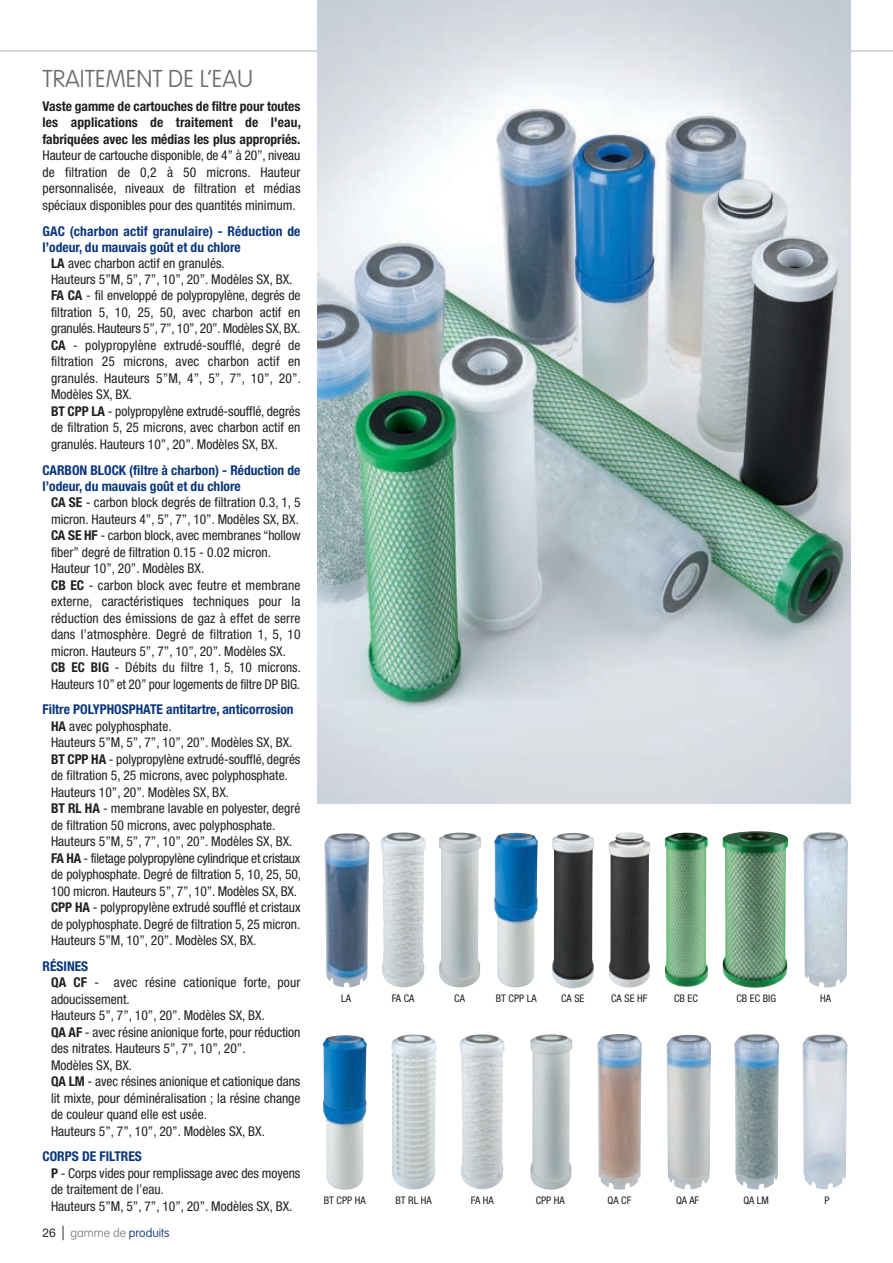
<style>
.page{position:relative;width:893px;height:1263px;background:#fff}
.page>*{position:absolute;margin:0;border:0;box-sizing:border-box;transform-origin:0 0}
.t1{font:100 24px "VAG Rounded";color:#6c6d70}
.t2{font:condensed 13.5px/16.5px "Helvetica Neue";color:#231f20}
.t3{font:700 condensed 13.5px/15.8px "Helvetica Neue";color:#08357c}
.t4{font:700 condensed 13.5px/16.5px "Helvetica Neue";color:#231f20;text-align:justify}
.t5{font:100 12px "VAG Rounded";color:#08357c}
.t6{font:condensed 10.5px "Helvetica Neue";color:#231f20}
.s1{font-weight:700}
.s2{font-weight:700;color:#08357c}
.s3{font-family:"Helvetica Neue";font-weight:400;color:#231f20}
.s4{font-family:"Avant Garde";font-weight:400;font-size:14.4px;color:#231f20}
.s5{color:#808285}
</style>
<div class="page">
<hr style="left:0;top:50px;width:893px;height:2px;background:#cfd8dd">
<img style="left:552px;top:833px;width:42px;height:155px">
<img style="left:608px;top:832px;width:42px;height:155px">
<img style="left:665px;top:833px;width:11px;height:135px">
<img style="left:803px;top:832px;width:45px;height:156px">
<img style="left:324px;top:833px;width:46px;height:154px">
<img style="left:381px;top:832px;width:45px;height:155px">
<img style="left:439px;top:832px;width:42px;height:155px">
<img style="left:494px;top:833px;width:44px;height:154px">
<img style="left:323px;top:1035px;width:44px;height:154px">
<img style="left:391px;top:1034px;width:45px;height:155px">
<img style="left:460px;top:1034px;width:45px;height:155px">
<img style="left:530px;top:1034px;width:42px;height:156px">
<img style="left:597px;top:1034px;width:45px;height:156px">
<img style="left:667px;top:1035px;width:44px;height:154px">
<img style="left:734px;top:1034px;width:45px;height:155px">
<img style="left:802px;top:1034px;width:45px;height:155px">
<img style="left:317px;top:0;width:533px;height:804px">
<img style="left:723px;top:831px;width:65px;height:157px">
<h1 class="t1" style="left:43px;top:64px;width:212px">TRAITEMENT DE L’EAU</h1>
<p class="t4" style="left:43px;top:97px;width:260px">Vaste gamme de cartouches de filtre pour toutes les applications de traitement de l'eau, fabriquées avec les médias les plus appropriés.</p>
<p class="t2" style="left:43px;top:147px;width:259px;text-align:justify">Hauteur de cartouche disponible, de 4’’ à 20’’, niveau de filtration de 0,2 à 50 microns. Hauteur personnalisée, niveaux de filtration et médias spéciaux disponibles pour des quantités minimum.</p>
<p class="t3" style="left:43px;top:223px;width:259px">GAC (charbon actif granulaire) - Réduction de</p>
<p class="t3" style="left:43px;top:239px;width:200px">l’odeur, du mauvais goût et du chlore</p>
<p class="t2" style="left:51px;top:255px;width:175px"><span class="s1">LA</span> avec charbon actif en granulés.</p>
<p class="t2" style="left:51px;top:271px;width:243px">Hauteurs 5”M, 5”, 7”, 10”, 20”. Modèles SX, BX.</p>
<p class="t2" style="left:51px;top:287px;width:251px"><span class="s1">FA CA</span> - fil enveloppé de polypropylène, degrés de</p>
<p class="t2" style="left:51px;top:304px;width:251px">filtration 5, 10, 25, 50, avec charbon actif en</p>
<p class="t2" style="left:51px;top:320px;width:251px">granulés. Hauteurs 5”, 7”, 10”, 20”. Modèles SX, BX.</p>
<p class="t2" style="left:51px;top:337px;width:251px"><span class="s1">CA</span> - polypropylène extrudé-soufflé, degré de</p>
<p class="t2" style="left:51px;top:353px;width:251px">filtration 25 microns, avec charbon actif en</p>
<p class="t2" style="left:51px;top:370px;width:251px">granulés. Hauteurs 5”M, 4”, 5”, 7”, 10”, 20”.</p>
<p class="t2" style="left:51px;top:386px;width:83px">Modèles SX, BX.</p>
<p class="t2" style="left:51px;top:403px;width:251px"><span class="s1">BT CPP LA</span> - polypropylène extrudé-soufflé, degrés</p>
<p class="t2" style="left:51px;top:419px;width:251px">de filtration 5, 25 microns, avec charbon actif en</p>
<p class="t2" style="left:51px;top:436px;width:228px">granulés. Hauteurs 10”, 20”. Modèles SX, BX.</p>
<p class="t3" style="left:43px;top:462px;width:259px">CARBON BLOCK (filtre à charbon) - Réduction de l’odeur, du mauvais goût et du chlore</p>
<p class="t2" style="left:51px;top:494px;width:251px"><span class="s1">CA SE</span> - carbon block degrés de filtration 0.3, 1, 5 micron. Hauteurs 4”, 5”, 7”, 10”. Modèles SX, BX.<br><span class="s1">CA SE HF</span> - carbon block, avec membranes “hollow fiber” degré de filtration 0.15 - 0.02 micron.<br>Hauteur 10”, 20”. Modèles BX.<br><span class="s1">CB EC</span> - carbon block avec feutre et membrane externe, caractéristiques techniques pour la réduction des émissions de gaz à effet de serre dans l’atmosphère. Degré de filtration 1, 5, 10 micron. Hauteurs 5”, 7”, 10”, 20”. Modèles SX.<br><span class="s1">CB EC BIG</span> - Débits du filtre 1, 5, 10 microns.<br>Hauteurs 10” et 20” pour logements de filtre DP BIG.</p>
<p class="t2" style="left:51px;top:701px;width:251px;text-indent:-9px"><span class="s2">Filtre POLYPHOSPHATE antitartre, anticorrosion </span><span class="s1">HA</span> avec polyphosphate.<br>Hauteurs 5”M, 5”, 7”, 10”, 20”. Modèles SX, BX.<br><span class="s1">BT CPP HA</span> - polypropylène extrudé-soufflé, degrés de filtration 5, 25 microns, avec polyphosphate.<br>Hauteurs 10”, 20”. Modèles SX, BX.<br><span class="s1">BT RL HA</span> - membrane lavable en polyester, degré de filtration 50 microns, avec polyphosphate.<br>Hauteurs 5”M, 5”, 7”, 10”, 20”. Modèles SX, BX.<br><span class="s1">FA HA</span> - filetage polypropylène cylindrique et cristaux de polyphosphate. Degré de filtration 5, 10, 25, 50, 100 micron. Hauteurs 5”, 7”, 10”. Modèles SX, BX.<br><span class="s1">CPP HA</span> - polypropylène extrudé soufflé et cristaux de polyphosphate. Degré de filtration 5, 25 micron.<br>Hauteurs 5”M, 10”, 20”. Modèles SX, BX.</p>
<p class="t2" style="left:51px;top:958px;width:251px;text-indent:-9px"><span class="s2">RÉSINES<br></span><span class="s1">QA CF</span> - avec résine cationique forte, pour adoucissement.<br>Hauteurs 5”, 7”, 10”, 20”. Modèles SX, BX.<br><span class="s1">QA AF</span> - avec résine anionique forte, pour réduction des nitrates. Hauteurs 5”, 7”, 10”, 20”.<br>Modèles SX, BX.<br><span class="s1">QA LM</span> - avec résines anionique et cationique dans lit mixte, pour déminéralisation ; la résine change de couleur quand elle est usée.<br>Hauteurs 5”, 7”, 10”, 20”. Modèles SX, BX.</p>
<p class="t2" style="left:51px;top:1148px;width:251px;text-indent:-9px"><span class="s2">CORPS DE FILTRES<br></span><span class="s1">P</span> - Corps vides pour remplissage avec des moyens de traitement de l’eau.<br>Hauteurs 5”M, 5”, 7”, 10”, 20”. Modèles SX, BX.</p>
<p class="t5" style="left:43px;top:1226px;width:128px"><span class="s3">26</span> <span class="s4">|</span> <span class="s5">gamme de</span> produits</p>
<p class="t6" style="left:341px;top:992px;width:11px">LA</p>
<p class="t6" style="left:392px;top:992px;width:24px">FA CA</p>
<p class="t6" style="left:454px;top:992px;width:12px">CA</p>
<p class="t6" style="left:496px;top:992px;width:42px">BT CPP LA</p>
<p class="t6" style="left:561px;top:992px;width:25px">CA SE</p>
<p class="t6" style="left:611px;top:992px;width:38px">CA SE HF</p>
<p class="t6" style="left:674px;top:992px;width:25px">CB EC</p>
<p class="t6" style="left:736px;top:992px;width:41px">CB EC BIG</p>
<p class="t6" style="left:820px;top:992px;width:12px">HA</p>
<p class="t6" style="left:324px;top:1194px;width:43px">BT CPP HA</p>
<p class="t6" style="left:395px;top:1194px;width:38px">BT RL HA</p>
<p class="t6" style="left:471px;top:1194px;width:24px">FA HA</p>
<p class="t6" style="left:536px;top:1194px;width:30px">CPP HA</p>
<p class="t6" style="left:608px;top:1194px;width:25px">QA CF</p>
<p class="t6" style="left:676px;top:1194px;width:25px">QA AF</p>
<p class="t6" style="left:743px;top:1194px;width:27px">QA LM</p>
<p class="t6" style="left:824px;top:1194px;width:7px">P</p>
</div>
